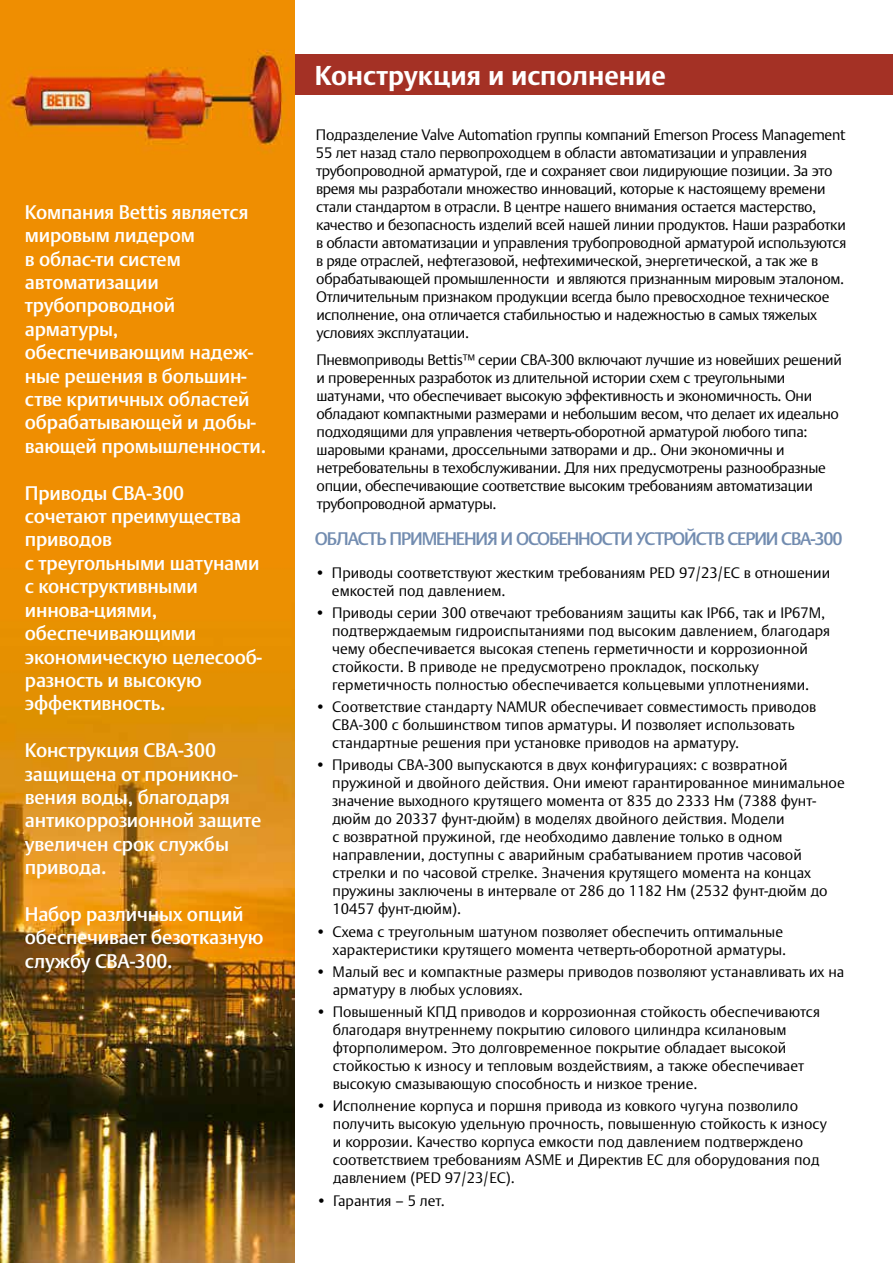
<style>
.page{position:relative;width:893px;height:1263px;background:#fff}
.page>*{position:absolute;margin:0;border:0;box-sizing:border-box;transform-origin:0 0}
.t1{font:700 27px "DTL Argo CT";color:#fff}
.t2{font:500 19.5px/23.4px "DTL Argo CT";letter-spacing:-.01em;color:#fff}
.t3{font:500 18px "DTL Argo CT";letter-spacing:-.06em;color:#728cb0}
.t4{font:300 15px/18px "DTL Argo CT";color:#000}
.t5{font:300 15px/18px "DTL Argo CT";letter-spacing:-.02em;color:#000}
</style>
<div class="page">
<div style="left:0;top:54px;width:893px;height:41px;background:#a43125"></div>
<img style="left:0;top:0;width:295px;height:1263px">
<h2 class="t2" style="left:25px;top:200px;width:243px">Компания Bettis является мировым лидером<br>в облас-ти систем автоматизации трубопроводной арматуры, обеспечивающим надеж&shy;ные решения в большин&shy;стве критичных областей обрабатывающей и добы&shy;вающей промышленности.</h2>
<h2 class="t2" style="left:25px;top:481px;width:238px">Приводы CBA-300 сочетают преимущества приводов<br>с треугольными шатунами с конструктивными иннова-циями, обеспечивающими экономическую целесооб&shy;разность и высокую эффективность.</h2>
<h2 class="t2" style="left:25px;top:738px;width:238px">Конструкция CBA-300 защищена от проникно&shy;вения воды, благодаря антикоррозионной защите увеличен срок службы привода.</h2>
<h2 class="t2" style="left:25px;top:902px;width:240px">Набор различных опций обеспечивает безотказную службу CBA-300.</h2>
<h1 class="t1" style="left:315px;top:59px;width:352px">Конструкция и исполнение</h1>
<p class="t5" style="left:316px;top:126px;width:532px">Подразделение Valve Automation группы компаний Emerson Process Management 55 лет назад стало первопроходцем в области автоматизации и управления трубопроводной арматурой, где и сохраняет свои лидирующие позиции. За это время мы разработали множество инноваций, которые к настоящему времени стали стандартом в отрасли. В центре нашего внимания остается мастерство, качество и безопасность изделий всей нашей линии продуктов. Наши разработки в области автоматизации и управления трубопроводной арматурой используются в ряде отраслей, нефтегазовой, нефтехимической, энергетической, а так же в обрабатывающей промышленности и являются признанным мировым эталоном.<br>Отличительным признаком продукции всегда было превосходное техническое исполнение, она отличается стабильностью и надежностью в самых тяжелых условиях эксплуатации.</p>
<p class="t5" style="left:316px;top:351px;width:527px">Пневмоприводы Bettis™ серии CBA-300 включают лучшие из новейших решений и проверенных разработок из длительной истории схем с треугольными шатунами, что обеспечивает высокую эффективность и экономичность. Они обладают компактными размерами и небольшим весом, что делает их идеально подходящими для управления четверть-оборотной арматурой любого типа: шаровыми кранами, дроссельными затворами и др.. Они экономичны и нетребовательны в техобслуживании. Для них предусмотрены разнообразные опции, обеспечивающие соответствие высоким требованиям автоматизации трубопроводной арматуры.</p>
<p class="t3" style="left:315px;top:528px;width:529px">ОБЛАСТЬ ПРИМЕНЕНИЯ И ОСОБЕННОСТИ УСТРОЙСТВ СЕРИИ CBA-300</p>
<p class="t4" style="left:332px;top:563px;width:500px;text-indent:-17px">• Приводы соответствуют жестким требованиям PED 97/23/EC в отношении емкостей под давлением.</p>
<p class="t4" style="left:332px;top:603px;width:500px;text-indent:-17px">• Приводы серии 300 отвечают требованиям защиты как IP66, так и IP67M, подтверждаемым гидроиспытаниями под высоким давлением, благодаря чему обеспечивается высокая степень герметичности и коррозионной стойкости. В приводе не предусмотрено прокладок, поскольку герметичность полностью обеспечивается кольцевыми уплотнениями.</p>
<p class="t4" style="left:332px;top:698px;width:486px;text-indent:-17px">• Соответствие стандарту NAMUR обеспечивает совместимость приводов<br>CBA-300 с большинством типов арматуры. И позволяет использовать стандартные решения при установке приводов на арматуру.</p>
<p class="t4" style="left:332px;top:756px;width:514px;text-indent:-17px">• Приводы CBA-300 выпускаются в двух конфигурациях: с возвратной пружиной и двойного действия. Они имеют гарантированное минимальное значение выходного крутящего момента от 835 до 2333 Нм (7388 фунт&shy;дюйм до 20337 фунт-дюйм) в моделях двойного действия. Модели<br>с возвратной пружиной, где необходимо давление только в одном направлении, доступны с аварийным срабатыванием против часовой стрелки и по часовой стрелке. Значения крутящего момента на концах пружины заключены в интервале от 286 до 1182 Нм (2532 фунт-дюйм до 10457 фунт-дюйм).</p>
<p class="t4" style="left:316px;top:922px;width:472px;text-align:right">• Схема с треугольным шатуном позволяет обеспечить оптимальные характеристики крутящего момента четверть-оборотной арматуры.</p>
<p class="t4" style="left:333px;top:962px;width:513px;text-indent:-17px">• Малый вес и компактные размеры приводов позволяют устанавливать их на арматуру в любых условиях.</p>
<p class="t4" style="left:333px;top:1003px;width:489px;text-indent:-17px">• Повышенный КПД приводов и коррозионная стойкость обеспечиваются благодаря внутреннему покрытию силового цилиндра ксилановым фторполимером. Это долговременное покрытие обладает высокой стойкостью к износу и тепловым воздействиям, а также обеспечивает высокую смазывающую способность и низкое трение.</p>
<p class="t4" style="left:333px;top:1097px;width:496px;text-indent:-17px">• Исполнение корпуса и поршня привода из ковкого чугуна позволило получить высокую удельную прочность, повышенную стойкость к износу и коррозии. Качество корпуса емкости под давлением подтверждено соответствием требованиям ASME и Директив ЕС для оборудования под давлением (PED 97/23/EC).</p>
<p class="t4" style="left:316px;top:1191px;width:131px">• Гарантия – 5 лет.</p>
</div>
